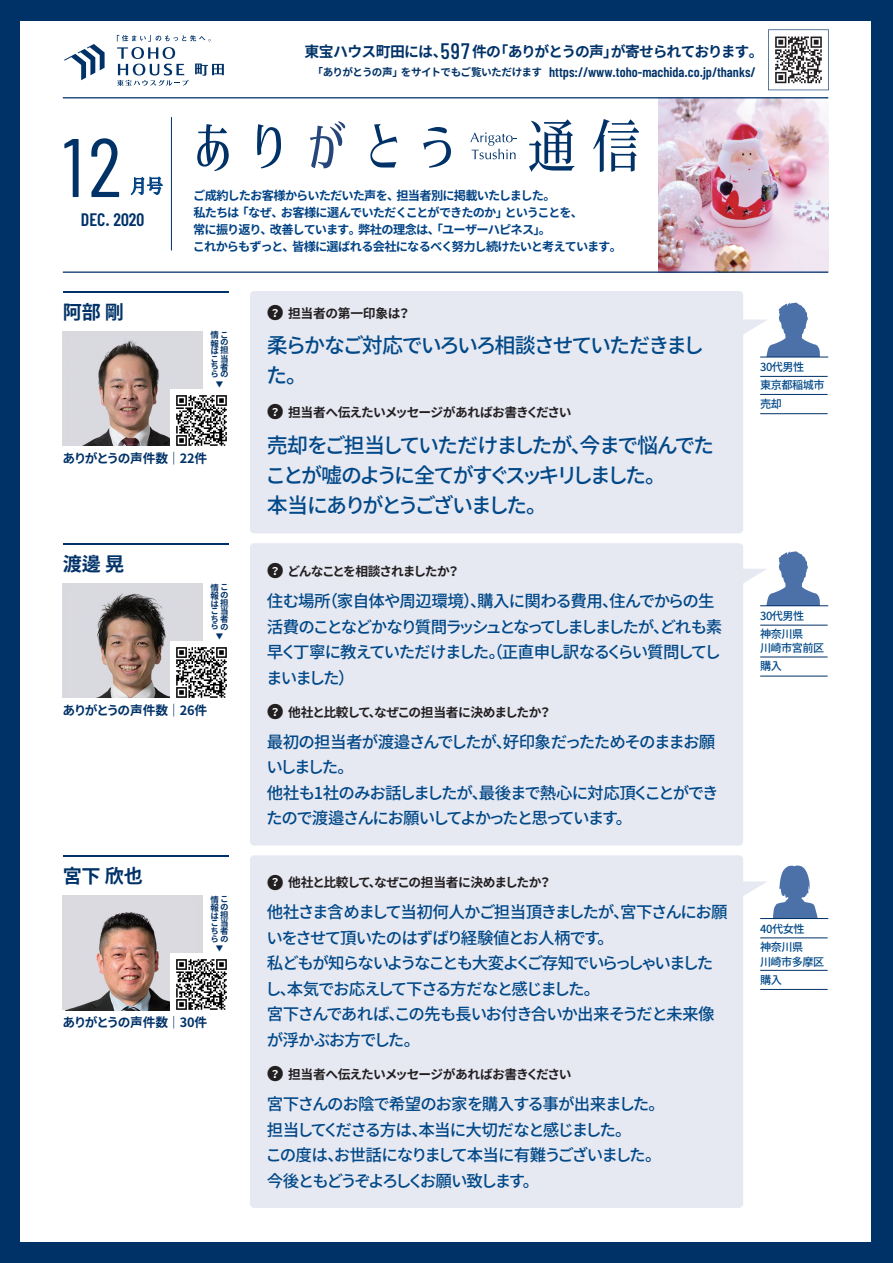
<style>
.page{position:relative;width:893px;height:1263px;background:#003268}
.page>*{position:absolute;margin:0;border:0;box-sizing:border-box;transform-origin:0 0}
.t1{font:82.95px "Barlow Condensed";color:#003268}
.t2{font:500 21px/30px "Noto Sans CJ Kjp";letter-spacing:-.11em;color:#004887}
.t3{font:700 19.2px "Noto Sans CJ Kjp";letter-spacing:-.005em;color:#003268}
.t4{font:19.2px "Corporate Mincho";color:#014284;scale:.85 1}
.t5{font:600 18px "Barlow Condensed";color:#003268}
.t6{font:500 16.5px/25.5px "Noto Sans CJ Kjp";letter-spacing:-.09em;color:#004887}
.t7{font:700 14.85px "Noto Sans CJ Kjp";letter-spacing:-.055em;color:#003268}
.t8{font:600 13.8px "Barlow Condensed";color:#003268}
.t9{font:700 12.75px "Noto Sans CJ Kjp";letter-spacing:-.065em;color:#231f20}
.t10{font:700 12.75px "Noto Sans CJ Kjp";letter-spacing:-.055em;color:#003268}
.t11{font:700 12.75px "Noto Sans CJ Kjp";letter-spacing:-.09em;color:#231f20}
.t12{font:700 12.75px "Noto Sans CJ Kjp";letter-spacing:-.025em;color:#231f20}
.t13{font:700 12.15px/17px "Noto Sans CJ Kjp";letter-spacing:-.07em;color:#014284}
.t14{font:500 11.1px/18px "Noto Sans CJ Kjp";letter-spacing:-.045em;color:#004887}
.t15{font:700 8.55px/7.8px "Noto Sans CJ Kjp";color:#003268}
.t16{font:700 7.5px "Noto Sans CJ Kjp";color:#003268}
.s1{font-family:"Barlow Condensed";font-weight:500;font-size:22.35px}
.s2{font-family:"Noto Sans CJ Kjp";font-weight:700;font-size:10.65px}
.s3{font-size:16.95px}
.s4{font-size:10.65px;color:#fff}
</style>
<div class="page">
<div style="left:20px;top:21px;width:851px;height:1221px;background:#fff"></div>
<img style="left:659px;top:98px;width:169px;height:173px">
<div style="left:250px;top:855px;width:493px;height:353px;background:#e6e8f2;border-radius:4px"></div>
<svg style="left:743px;top:881px;width:24px;height:15px"></svg>
<svg style="left:773px;top:865px;width:45px;height:53px"></svg>
<hr style="left:760px;top:918px;width:68px;height:1px;background:#003268">
<hr style="left:760px;top:937px;width:68px;height:1px;background:#003268">
<hr style="left:760px;top:970px;width:68px;height:1px;background:#003268">
<hr style="left:760px;top:989px;width:68px;height:1px;background:#003268">
<div style="left:63px;top:895px;width:140px;height:115px;background:#dad9dd"></div>
<img style="left:66px;top:912px;width:104px;height:98px">
<div style="left:170px;top:953px;width:59px;height:61px;background:#fff"></div>
<img style="left:176px;top:959px;width:51px;height:51px">
<hr style="left:63px;top:855px;width:166px;height:2px;background:#003268">
<div style="left:250px;top:543px;width:493px;height:302px;background:#e6e8f2;border-radius:4px"></div>
<svg style="left:743px;top:551px;width:77px;height:54px"></svg>
<hr style="left:760px;top:605px;width:68px;height:1px;background:#003268">
<hr style="left:760px;top:625px;width:68px;height:1px;background:#003268">
<hr style="left:760px;top:657px;width:68px;height:1px;background:#003268">
<hr style="left:760px;top:676px;width:68px;height:1px;background:#003268">
<img style="left:63px;top:583px;width:135px;height:115px">
<div style="left:170px;top:641px;width:59px;height:61px;background:#fff"></div>
<img style="left:176px;top:647px;width:51px;height:51px">
<hr style="left:63px;top:543px;width:166px;height:2px;background:#003268">
<div style="left:250px;top:291px;width:493px;height:242px;background:#e6e8f2;border-radius:4px"></div>
<svg style="left:743px;top:303px;width:78px;height:54px"></svg>
<hr style="left:760px;top:357px;width:68px;height:1px;background:#003268">
<hr style="left:760px;top:376px;width:68px;height:1px;background:#003268">
<hr style="left:760px;top:394px;width:68px;height:1px;background:#003268">
<hr style="left:760px;top:413px;width:68px;height:1px;background:#003268">
<div style="left:63px;top:331px;width:140px;height:115px;background:#dad9dd"></div>
<img style="left:82px;top:340px;width:88px;height:106px">
<div style="left:170px;top:389px;width:59px;height:60px;background:#fff"></div>
<img style="left:176px;top:395px;width:51px;height:51px">
<hr style="left:63px;top:291px;width:166px;height:1px;background:#003268">
<svg style="left:197px;top:124px;width:32px;height:47px"></svg>
<svg style="left:257px;top:124px;width:24px;height:44px"></svg>
<svg style="left:310px;top:121px;width:35px;height:47px"></svg>
<svg style="left:370px;top:124px;width:27px;height:44px"></svg>
<svg style="left:423px;top:127px;width:28px;height:41px"></svg>
<svg style="left:529px;top:119px;width:45px;height:53px"></svg>
<svg style="left:593px;top:119px;width:46px;height:53px"></svg>
<svg style="left:470px;top:132px;width:47px;height:27px"></svg>
<hr style="left:63px;top:271px;width:765px;height:2px;background:#003268">
<hr style="left:63px;top:97px;width:765px;height:1px;background:#003268">
<hr style="left:171px;top:117px;width:1px;height:133px;background:#003268">
<svg style="left:768px;top:29px;width:61px;height:61px"></svg>
<svg style="left:64px;top:44px;width:41px;height:36px"></svg>
<svg style="left:117px;top:35px;width:107px;height:51px"></svg>
<svg style="left:130px;top:176px;width:33px;height:19px"></svg>
<h1 class="t1" style="left:63px;top:115px;width:60px">12</h1>
<p class="t4" style="left:130px;top:174px;width:40px">月号</p>
<p class="t5" style="left:81px;top:208px;width:65px">DEC. 2020</p>
<p class="t7" style="left:305px;top:43px;width:461px">東宝ハウス町田には、<span class="s1">597</span> 件の「ありがとうの声」が寄せられております。</p>
<p class="t8" style="left:313px;top:63px;width:444px"><span class="s2">「ありがとうの声」をサイトでもご覧いただけます</span> https://www.toho-machida.co.jp/thanks/</p>
<p class="t13" style="left:193px;top:187px;width:430px">ご成約したお客様からいただいた声を、担当者別に掲載いたしました。<br>私たちは「なぜ、お客様に選んでいただくことができたのか」ということを、<br>常に振り返り、改善しています。弊社の理念は、「ユーザーハピネス」。<br>これからもずっと、皆様に選ばれる会社になるべく努力し続けたいと考えています。</p>
<p class="t3" style="left:63px;top:301px;width:63px">阿部 剛</p>
<p class="t12" style="left:267px;top:306px;width:145px"><span class="s3">●</span><span class="s4">？</span> 担当者の第一印象は？</p>
<p class="t2" style="left:266px;top:331px;width:440px">柔らかなご対応でいろいろ相談させていただきました。</p>
<p class="t9" style="left:267px;top:405px;width:306px"><span class="s3">●</span><span class="s4">？</span> 担当者へ伝えたいメッセージがあればお書きください</p>
<p class="t2" style="left:265px;top:430px;width:451px">売却をご担当していただけましたが、今まで悩んでたことが嘘のように全てがすぐスッキリしました。<br>本当にありがとうございました。</p>
<p class="t15" style="left:211px;top:331px;width:19px">情こ報は<br>こ当ち者らの</p>
<p class="t15" style="left:220px;top:338px;width:10px">の担</p>
<p class="t16" style="left:216px;top:380px;width:9px">▼</p>
<p class="t10" style="left:63px;top:451px;width:146px">ありがとうの声件数｜22件</p>
<p class="t3" style="left:63px;top:553px;width:63px">渡邊 晃</p>
<p class="t15" style="left:211px;top:583px;width:19px">情こ報は<br>こ当ち者らの</p>
<p class="t15" style="left:220px;top:591px;width:10px">の担</p>
<p class="t16" style="left:216px;top:632px;width:9px">▼</p>
<p class="t10" style="left:63px;top:703px;width:146px">ありがとうの声件数｜26件</p>
<p class="t3" style="left:63px;top:865px;width:82px">宮下 欣也</p>
<p class="t15" style="left:211px;top:895px;width:19px">情こ報は<br>こ当ち者らの</p>
<p class="t15" style="left:220px;top:903px;width:10px">の担</p>
<p class="t16" style="left:216px;top:944px;width:9px">▼</p>
<p class="t10" style="left:63px;top:1015px;width:146px">ありがとうの声件数｜30件</p>
<p class="t11" style="left:267px;top:564px;width:195px"><span class="s3">●</span><span class="s4">？</span> どんなことを相談されましたか？</p>
<p class="t6" style="left:266px;top:589px;width:458px">住む場所（家自体や周辺環境）、購入に関わる費用、住んでからの生活費のことなどかなり質問ラッシュとなってしましましたが、どれも素早く丁寧に教えていただけました。（正直申し訳なるくらい質問してしまいました）</p>
<p class="t9" style="left:267px;top:705px;width:286px"><span class="s3">●</span><span class="s4">？</span> 他社と比較して、なぜこの担当者に決めましたか？</p>
<p class="t6" style="left:266px;top:729px;width:454px">最初の担当者が渡邉さんでしたが、好印象だったためそのままお願いしました。<br>他社も1社のみお話しましたが、最後まで熱心に対応頂くことができたので渡邉さんにお願いしてよかったと思っています。</p>
<p class="t9" style="left:267px;top:875px;width:286px"><span class="s3">●</span><span class="s4">？</span> 他社と比較して、なぜこの担当者に決めましたか？</p>
<p class="t6" style="left:265px;top:900px;width:464px">他社さま含めまして当初何人かご担当頂きましたが、宮下さんにお願いをさせて頂いたのはずばり経験値とお人柄です。<br>私どもが知らないようなことも大変よくご存知でいらっしゃいましたし、本気でお応えして下さる方だなと感じました。<br>宮下さんであれば、この先も長いお付き合いか出来そうだと未来像が浮かぶお方でした。</p>
<p class="t9" style="left:267px;top:1067px;width:306px"><span class="s3">●</span><span class="s4">？</span> 担当者へ伝えたいメッセージがあればお書きください</p>
<p class="t6" style="left:265px;top:1092px;width:401px">宮下さんのお陰で希望のお家を購入する事が出来ました。担当してくださる方は、本当に大切だなと感じました。<br>この度は、お世話になりまして本当に有難うございました。今後ともどうぞよろしくお願い致します。</p>
<p class="t14" style="left:760px;top:359px;width:66px">30代男性<br>東京都稲城市売却</p>
<p class="t14" style="left:760px;top:607px;width:46px">30代男性神奈川県</p>
<p class="t14" style="left:760px;top:639px;width:66px">川崎市宮前区購入</p>
<p class="t14" style="left:760px;top:920px;width:46px">40代女性神奈川県</p>
<p class="t14" style="left:760px;top:953px;width:66px">川崎市多摩区購入</p>
</div>
